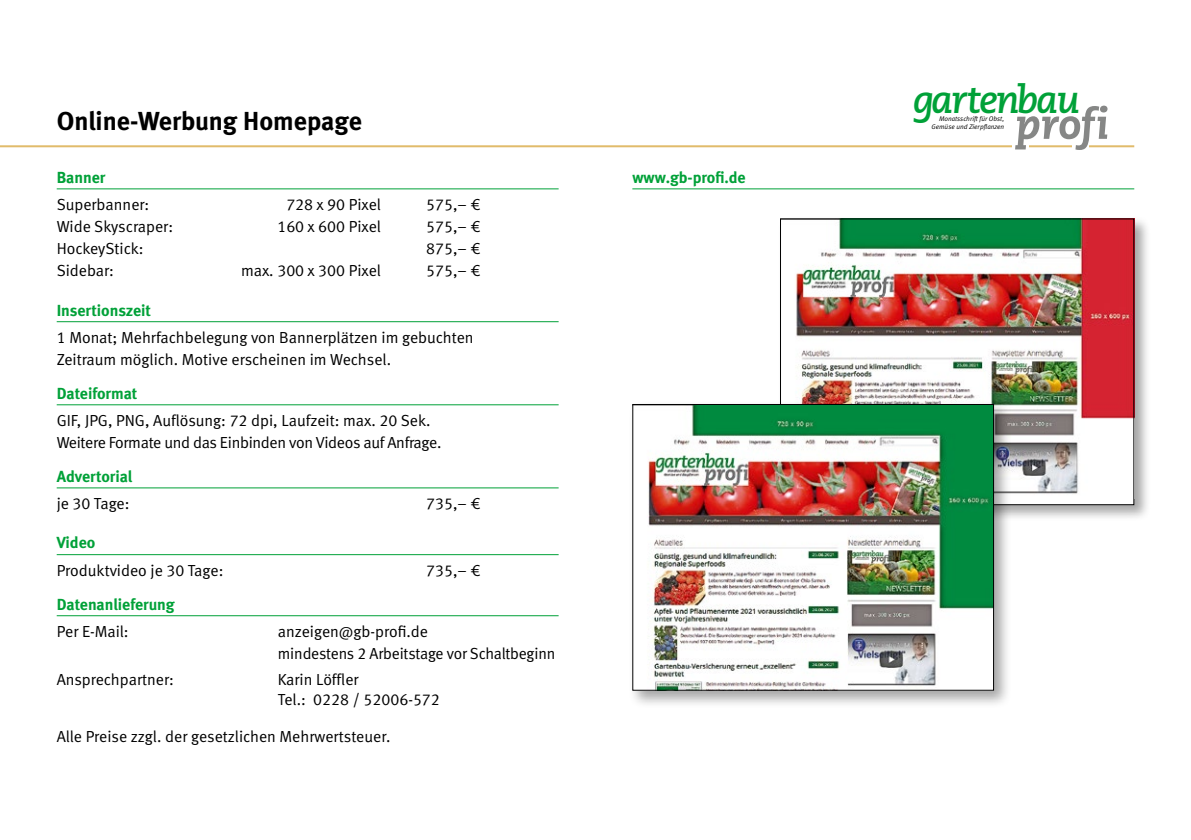
<style>
.page{position:relative;width:1191px;height:840px;background:#fff}
.page>*{position:absolute;margin:0;border:0;box-sizing:border-box;transform-origin:0 0}
.t1{font:italic 700 38.8px "Caecilia LT";letter-spacing:-.055em;color:#00a138}
.t2{font:26px "Meta Bold LF";color:#000}
.t3{font:16px/22px "Meta Normal LF";color:#000}
.t4{font:16px/22px "Meta Normal LF";letter-spacing:-.02em;color:#000}
.t5{font:16px "Meta Bold LF";color:#00a138}
.t6{font:italic 6.8px "Meta Normal LF";color:#000}
</style>
<div class="page">
<hr style="left:0;top:145px;width:1134px;height:2px;background:#e1bb6b">
<div style="left:1012px;top:142px;width:16px;height:7px;background:#fff"></div>
<svg style="left:1015px;top:106px;width:92px;height:44px"></svg>
<hr style="left:632px;top:188px;width:502px;height:1px;background:#00a138">
<div style="left:777px;top:216px;width:373px;height:305px;background:#000;opacity:.35"></div>
<img style="left:782px;top:220px;width:350px;height:278px">
<div style="left:628px;top:400px;width:384px;height:308px;background:#000;opacity:.35"></div>
<img style="left:634px;top:406px;width:358px;height:282px">
<div style="left:632px;top:404px;width:362px;height:286px;border:1px solid #000"></div>
<hr style="left:57px;top:188px;width:501px;height:1px;background:#00a138">
<hr style="left:57px;top:321px;width:501px;height:1px;background:#00a138">
<hr style="left:57px;top:404px;width:501px;height:1px;background:#00a138">
<hr style="left:57px;top:487px;width:501px;height:1px;background:#00a138">
<hr style="left:57px;top:554px;width:501px;height:1px;background:#00a138">
<hr style="left:57px;top:615px;width:501px;height:1px;background:#00a138">
<h2 class="t2" style="left:57px;top:105px;width:307px">Online-Werbung Homepage</h2>
<p class="t5" style="left:57px;top:167px;width:50px">Banner</p>
<p class="t5" style="left:632px;top:167px;width:115px">www.gb-profi.de</p>
<p class="t3" style="left:57px;top:193px;width:94px">Superbanner:</p>
<p class="t3" style="left:286px;top:193px;width:96px">728 x 90 Pixel</p>
<p class="t3" style="left:426px;top:193px;width:56px">575,– €</p>
<p class="t3" style="left:57px;top:215px;width:118px">Wide Skyscraper:</p>
<p class="t3" style="left:277px;top:215px;width:105px">160 x 600 Pixel</p>
<p class="t3" style="left:426px;top:215px;width:56px">575,– €</p>
<p class="t3" style="left:57px;top:237px;width:88px">HockeyStick:</p>
<p class="t3" style="left:426px;top:237px;width:56px">875,– €</p>
<p class="t3" style="left:57px;top:259px;width:59px">Sidebar:</p>
<p class="t3" style="left:241px;top:259px;width:141px">max. 300 x 300 Pixel</p>
<p class="t3" style="left:426px;top:259px;width:56px">575,– €</p>
<p class="t5" style="left:57px;top:300px;width:96px">Insertionszeit</p>
<p class="t3" style="left:57px;top:326px;width:418px">1 Monat; Mehrfachbelegung von Bannerplätzen im gebuchten<br>Zeitraum möglich. Motive erscheinen im Wechsel.</p>
<p class="t5" style="left:57px;top:383px;width:82px">Dateiformat</p>
<p class="t4" style="left:57px;top:409px;width:386px">GIF, JPG, PNG, Auflösung: 72 dpi, Laufzeit: max. 20 Sek.<br>Weitere Formate und das Einbinden von Videos auf Anfrage.</p>
<p class="t5" style="left:57px;top:466px;width:77px">Advertorial</p>
<p class="t3" style="left:57px;top:492px;width:74px">je 30 Tage:</p>
<p class="t3" style="left:426px;top:492px;width:56px">735,– ¤</p>
<p class="t5" style="left:57px;top:533px;width:40px">Video</p>
<p class="t3" style="left:57px;top:559px;width:168px">Produktvideo je 30 Tage:</p>
<p class="t3" style="left:426px;top:559px;width:56px">735,– ¤</p>
<p class="t5" style="left:57px;top:594px;width:119px">Datenanlieferung</p>
<p class="t3" style="left:57px;top:620px;width:73px">Per E-Mail:</p>
<p class="t3" style="left:278px;top:620px;width:279px">anzeigen@gb-profi.de<br>mindestens 2 Arbeitstage vor Schaltbeginn</p>
<p class="t3" style="left:57px;top:667px;width:118px">Ansprechpartner:</p>
<p class="t3" style="left:278px;top:668px;width:163px;line-height:20px">Karin Löffler<br>Tel.: 0228 / 52006-572</p>
<p class="t3" style="left:57px;top:724px;width:335px">Alle Preise zzgl. der gesetzlichen Mehrwertsteuer.</p>
<h1 class="t1" style="left:913px;top:76px;width:169px">gartenbau</h1>
<p class="t6" style="left:939px;top:115px;width:67px">Monatsschrift für Obst,</p>
<p class="t6" style="left:931px;top:123px;width:74px">Gemüse und Zierpflanzen</p>
</div>
